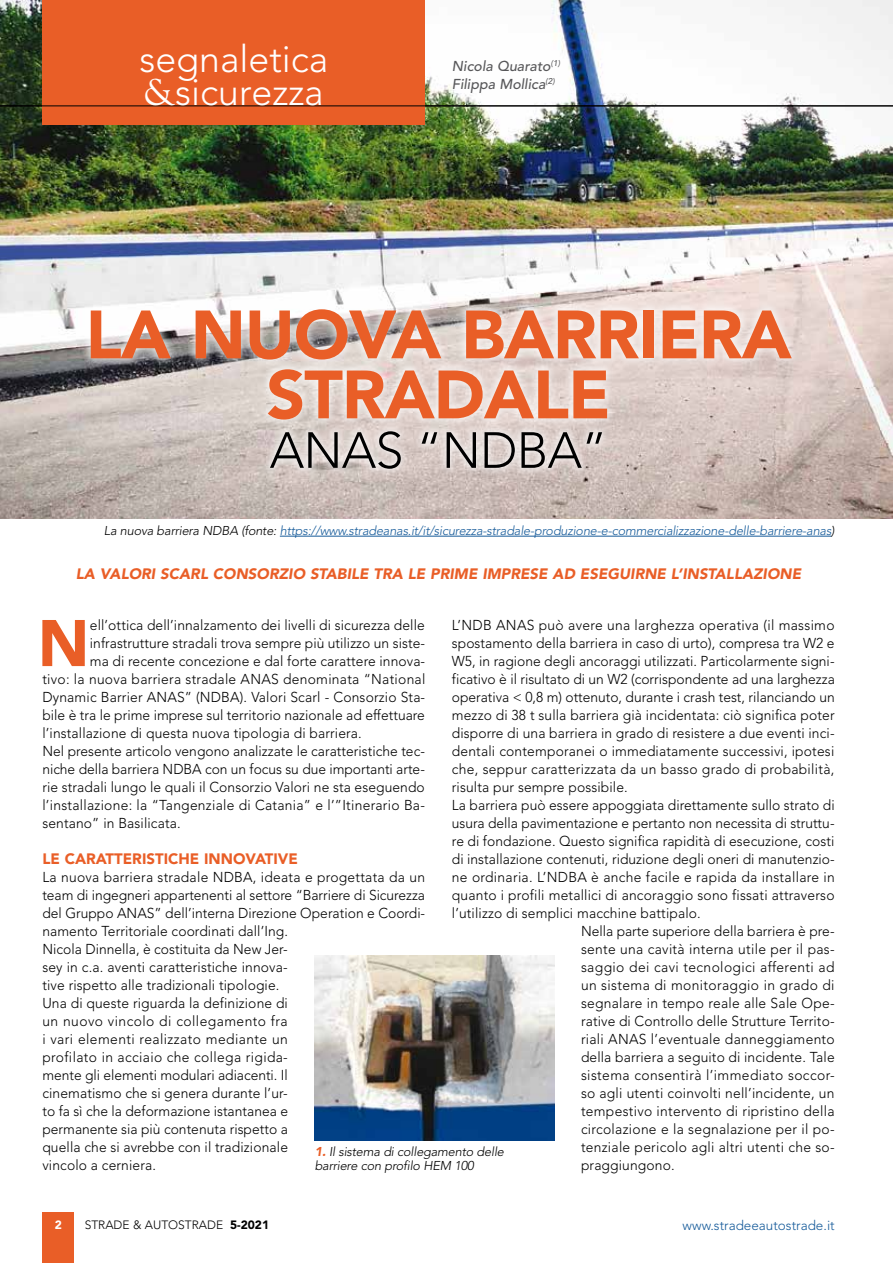
<style>
.page{position:relative;width:893px;height:1263px;background:#fff}
.page>*{position:absolute;margin:0;border:0;box-sizing:border-box;transform-origin:0 0}
.t1{font:900 67.5px/60px "Avenir";letter-spacing:-.015em;color:#e95e27;text-align:center}
.t2{font:900 65.1px "Avenir";color:#e95e27}
.t3{font:300 50.25px "Avenir";letter-spacing:-.015em;color:#000}
.t4{font:300 37.5px/33px "Avenir";color:#fff}
.t5{font:italic 900 15px "Avenir";color:#e95e27}
.t6{font:900 15px "Avenir";color:#e95e27}
.t7{font:300 14.25px/18px "Avenir";letter-spacing:.01em;color:#000}
.t8{font:300 14.25px "Avenir";letter-spacing:.03em;color:#000}
.t9{font:italic 500 14.25px/18px "Avenir";color:#58585a}
.t10{font:300 13.5px "Avenir";color:#165b9a}
.t11{font:italic 300 12.75px "Avenir";letter-spacing:-.015em;color:#165b9a}
.t12{font:italic 300 12.75px/14.2px "Avenir";letter-spacing:-.015em;color:#000}
.t13{font:300 12px "Avenir";color:#000}
.t14{font:900 12px "Avenir";color:#fff}
.s1{font-family:"Goudy Std";font-weight:400}
.s2{color:#000}
.s3{font-weight:900;color:#e95e27}
.s4{font-weight:900}
</style>
<div class="page">
<div style="left:42px;top:1212px;width:32px;height:51px;background:#e95e27"></div>
<img style="left:0;top:0;width:893px;height:519px">
<div style="left:43px;top:0;width:382px;height:124px;background:#e95e27"></div>
<hr style="left:0;top:106px;width:893px;height:1px;background:#000">
<div style="left:81px;top:299px;width:720px;height:179px;background:#fff;opacity:.75"></div>
<hr style="left:280px;top:536px;width:551px;height:1px;background:#165b9a">
<img style="left:315px;top:956px;width:239px;height:184px">
<h3 class="t4" style="left:139px;top:43px;width:190px">segnaletica <span class="s1">&amp;</span>sicurezza</h3>
<p class="t9" style="left:452px;top:58px;width:110px">Nicola Quarato<sup>(1)<br></sup>Filippa Mollica<sup>(2)</sup></p>
<h1 class="t1" style="left:85px;top:304px;width:708px">LA NUOVA BARRIERA<br>STRADALE</h1>
<h3 class="t3" style="left:270px;top:421px;width:339px">ANAS “NDBA”</h3>
<p class="t11" style="left:104px;top:523px;width:732px"><span class="s2">La nuova barriera NDBA (fonte:</span> https://www.stradeanas.it/it/sicurezza-stradale-produzione-e-commercializzazione-delle-barriere-anas<span class="s2">)</span></p>
<p class="t5" style="left:76px;top:564px;width:727px">LA VALORI SCARL CONSORZIO STABILE TRA LE PRIME IMPRESE AD ESEGUIRNE L’INSTALLAZIONE</p>
<p class="t7" style="left:452px;top:616px;width:384px">L’NDB ANAS può avere una larghezza operativa (il massimo</p>
<p class="t7" style="left:452px;top:634px;width:384px">spostamento della barriera in caso di urto), compresa tra W2 e</p>
<p class="t7" style="left:452px;top:652px;width:384px">W5, in ragione degli ancoraggi utilizzati. Particolarmente signi-</p>
<p class="t7" style="left:452px;top:670px;width:384px">ficativo è il risultato di un W2 (corrispondente ad una larghezza</p>
<p class="t7" style="left:452px;top:688px;width:384px">operativa &lt; 0,8 m) ottenuto, durante i crash test, rilanciando un</p>
<p class="t7" style="left:452px;top:706px;width:384px">mezzo di 38 t sulla barriera già incidentata: ciò significa poter</p>
<p class="t7" style="left:452px;top:724px;width:384px">disporre di una barriera in grado di resistere a due eventi inci-</p>
<p class="t7" style="left:452px;top:742px;width:384px">dentali contemporanei o immediatamente successivi, ipotesi</p>
<p class="t7" style="left:452px;top:760px;width:384px">che, seppur caratterizzata da un basso grado di probabilità,</p>
<p class="t7" style="left:452px;top:778px;width:177px">risulta pur sempre possibile.</p>
<p class="t7" style="left:452px;top:796px;width:384px">La barriera può essere appoggiata direttamente sullo strato di</p>
<p class="t7" style="left:452px;top:814px;width:384px">usura della pavimentazione e pertanto non necessita di struttu-</p>
<p class="t7" style="left:452px;top:832px;width:384px">re di fondazione. Questo significa rapidità di esecuzione, costi</p>
<p class="t7" style="left:452px;top:850px;width:384px">di installazione contenuti, riduzione degli oneri di manutenzio-</p>
<p class="t7" style="left:452px;top:868px;width:384px">ne ordinaria. L’NDBA è anche facile e rapida da installare in</p>
<p class="t7" style="left:452px;top:886px;width:384px">quanto i profili metallici di ancoraggio sono fissati attraverso</p>
<p class="t7" style="left:452px;top:904px;width:250px">l’utilizzo di semplici macchine battipalo.</p>
<p class="t7" style="left:581px;top:922px;width:255px">Nella parte superiore della barriera è pre-</p>
<p class="t7" style="left:581px;top:940px;width:255px">sente una cavità interna utile per il pas-</p>
<p class="t8" style="left:581px;top:959px;width:255px">saggio dei cavi tecnologici afferenti ad</p>
<p class="t7" style="left:581px;top:976px;width:255px">un sistema di monitoraggio in grado di</p>
<p class="t7" style="left:581px;top:994px;width:255px">segnalare in tempo reale alle Sale Ope-</p>
<p class="t7" style="left:581px;top:1012px;width:255px">rative di Controllo delle Strutture Territo-</p>
<p class="t7" style="left:581px;top:1030px;width:255px">riali ANAS l’eventuale danneggiamento</p>
<p class="t7" style="left:581px;top:1048px;width:255px">della barriera a seguito di incidente. Tale</p>
<p class="t8" style="left:581px;top:1067px;width:255px">sistema consentirà l’immediato soccor-</p>
<p class="t7" style="left:581px;top:1084px;width:255px">so agli utenti coinvolti nell’incidente, un</p>
<p class="t7" style="left:581px;top:1102px;width:255px">tempestivo intervento di ripristino della</p>
<p class="t7" style="left:581px;top:1120px;width:255px">circolazione e la segnalazione per il po-</p>
<p class="t7" style="left:581px;top:1138px;width:255px">tenziale pericolo agli altri utenti che so-</p>
<p class="t7" style="left:581px;top:1156px;width:95px">praggiungono.</p>
<h2 class="t2" style="left:38px;top:604px;width:53px">N</h2>
<p class="t7" style="left:90px;top:616px;width:336px">ell’ottica dell’innalzamento dei livelli di sicurezza delle</p>
<p class="t7" style="left:90px;top:634px;width:337px">infrastrutture stradali trova sempre più utilizzo un siste-</p>
<p class="t7" style="left:90px;top:652px;width:337px">ma di recente concezione e dal forte carattere innova-</p>
<p class="t7" style="left:42px;top:670px;width:384px">tivo: la nuova barriera stradale ANAS denominata “National</p>
<p class="t7" style="left:42px;top:688px;width:384px">Dynamic Barrier ANAS” (NDBA). Valori Scarl - Consorzio Sta-</p>
<p class="t7" style="left:42px;top:706px;width:384px">bile è tra le prime imprese sul territorio nazionale ad effettuare</p>
<p class="t7" style="left:42px;top:724px;width:321px">l’installazione di questa nuova tipologia di barriera.</p>
<p class="t7" style="left:42px;top:742px;width:384px">Nel presente articolo vengono analizzate le caratteristiche tec-</p>
<p class="t7" style="left:42px;top:760px;width:384px">niche della barriera NDBA con un focus su due importanti arte-</p>
<p class="t7" style="left:42px;top:778px;width:384px">rie stradali lungo le quali il Consorzio Valori ne sta eseguendo</p>
<p class="t7" style="left:42px;top:796px;width:384px">l’installazione: la “Tangenziale di Catania” e l’”Itinerario Ba-</p>
<p class="t7" style="left:42px;top:814px;width:140px">sentano” in Basilicata.</p>
<p class="t6" style="left:42px;top:850px;width:257px">LE CARATTERISTICHE INNOVATIVE</p>
<p class="t7" style="left:42px;top:868px;width:384px">La nuova barriera stradale NDBA, ideata e progettata da un team di ingegneri appartenenti al settore “Barriere di Sicurezza del Gruppo ANAS” dell’interna Direzione Operation e Coordi&shy;namento Territoriale coordinati dall’Ing.<br>Nicola Dinnella, è costituita da New Jer-<br>sey in c.a. aventi caratteristiche innova-<br>tive rispetto alle tradizionali tipologie.<br>Una di queste riguarda la definizione di<br>un nuovo vincolo di collegamento fra<br>i vari elementi realizzato mediante un<br>profilato in acciaio che collega rigida-<br>mente gli elementi modulari adiacenti. Il<br>cinematismo che si genera durante l’ur-<br>to fa sì che la deformazione istantanea e<br>permanente sia più contenuta rispetto a<br>quella che si avrebbe con il tradizionale<br>vincolo a cerniera.</p>
<p class="t12" style="left:315px;top:1145px;width:191px"><span class="s3">1.</span> Il sistema di collegamento delle barriere con profilo HEM 100</p>
<p class="t14" style="left:55px;top:1218px;width:9px">2</p>
<p class="t13" style="left:85px;top:1217px;width:186px">STRADE &amp; AUTOSTRADE <span class="s4">5-2021</span></p>
<p class="t10" style="left:683px;top:1217px;width:154px">www.stradeeautostrade.it</p>
</div>
